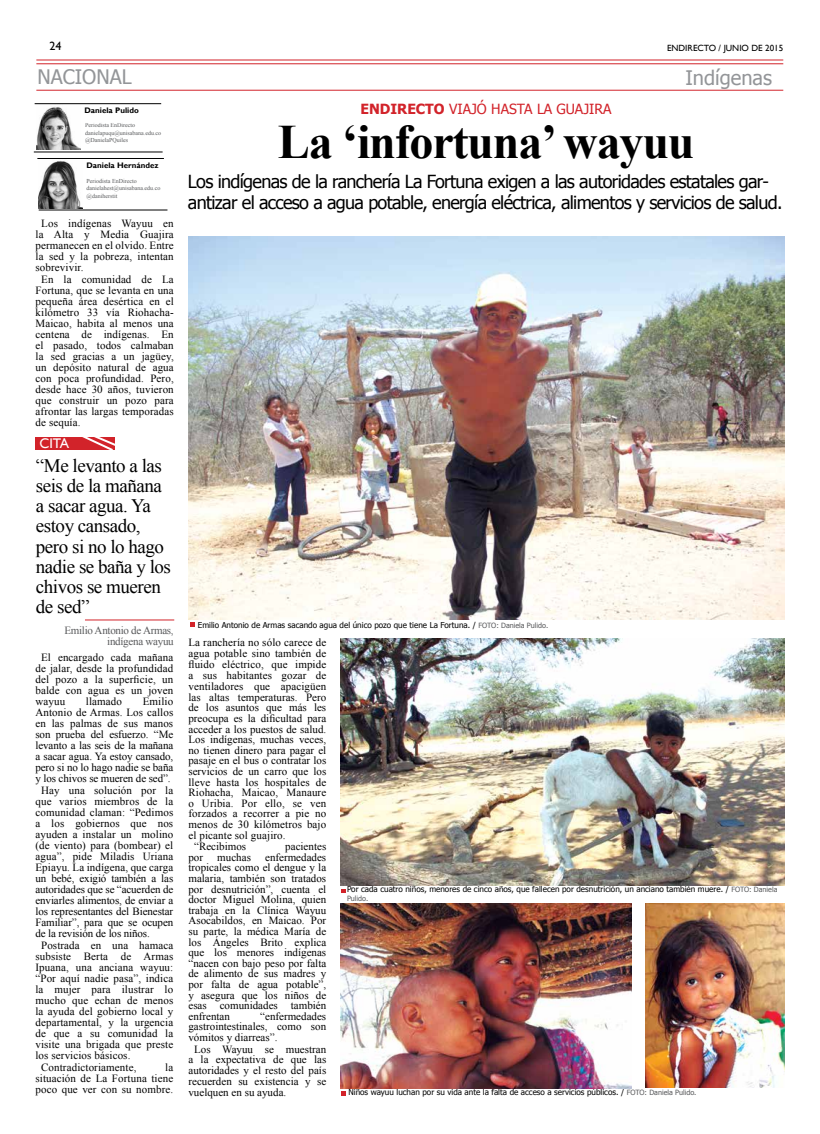
<style>
.page{position:relative;width:820px;height:1134px;background:#fff}
.page>*{position:absolute;margin:0;border:0;box-sizing:border-box;transform-origin:0 0}
.t1{font:700 48px "Times New Roman";letter-spacing:-.025em;color:#000}
.t2{font:20px "Tahoma";color:#939598}
.t3{font:19px/20px "Times New Roman";letter-spacing:-.025em;color:#000}
.t4{font:18px/21.6px "Tahoma";letter-spacing:-.035em;color:#000}
.t5{font:14px "Tahoma";color:#d2232a}
.t6{font:14px "Gill Sans";color:#fff}
.t7{font:12px "Gill Sans";color:#000}
.t8{font:11px/11px "Times New Roman";letter-spacing:.01em;color:#000;text-align:justify}
.t9{font:11px/10.5px "Times New Roman";letter-spacing:-.025em;color:#58595b;text-align:right}
.t10{font:9px "Gill Sans";color:#000}
.t11{font:8.1px "Tahoma";color:#000}
.t12{font:700 8px "Gill Sans";color:#000}
.t13{font:7.2px "Tahoma";color:#58595b}
.t14{font:6px/7.2px "Times New Roman";color:#58595b}
.s1{font-weight:700}
.s2{font-size:7.2px;color:#58595b}
</style>
<div class="page">
<hr style="left:36px;top:90px;width:747px;height:1px;background:#d2232a">
<hr style="left:36px;top:59px;width:747px;height:1px;background:#d2232a">
<hr style="left:36px;top:63px;width:747px;height:1px;background:#d2232a">
<hr style="left:39px;top:210px;width:128px;height:1px;background:#000">
<img style="left:39px;top:161px;width:43px;height:47px">
<hr style="left:37px;top:158px;width:127px;height:1px;background:#000">
<hr style="left:34px;top:152px;width:128px;height:1px;background:#000">
<img style="left:37px;top:107px;width:43px;height:43px">
<hr style="left:35px;top:104px;width:126px;height:1px;background:#000">
<img style="left:188px;top:237px;width:596px;height:382px">
<svg style="left:190px;top:623px;width:4px;height:4px"></svg>
<svg style="left:341px;top:889px;width:4px;height:4px"></svg>
<svg style="left:341px;top:1091px;width:4px;height:4px"></svg>
<hr style="left:85px;top:619px;width:89px;height:1px;background:#d2232a">
<div style="left:35px;top:437px;width:80px;height:13px;background:#d2232a"></div>
<svg style="left:82px;top:437px;width:33px;height:13px"></svg>
<img style="left:340px;top:638px;width:444px;height:247px">
<img style="left:340px;top:904px;width:291px;height:184px">
<img style="left:645px;top:903px;width:139px;height:185px">
<p class="t7" style="left:49px;top:39px;width:13px">24</p>
<h2 class="t2" style="left:37px;top:63px;width:96px">NACIONAL</h2>
<p class="t12" style="left:84px;top:105px;width:56px">Daniela Pulido</p>
<p class="t14" style="left:85px;top:122px;width:78px">Periodista EnDirecto danielapuqu@unisabana.edu.co @DanielaPQuiles</p>
<p class="t12" style="left:86px;top:161px;width:74px">Daniela Hernández</p>
<p class="t14" style="left:86px;top:177px;width:75px">Periodista EnDirecto danielahest@unisabana.edu.co @daniherstit</p>
<p class="t8" style="left:36px;top:218px;width:140px;text-indent:6px">Los indígenas Wayuu en la Alta y Media Guajira permanecen en el olvido. Entre la sed y la pobreza, intentan sobrevivir.</p>
<p class="t8" style="left:36px;top:274px;width:140px;text-indent:6px">En la comunidad de La Fortuna, que se levanta en una pequeña área desértica en el kilómetro 33 vía Riohacha-Maicao, habita al menos una centena de indígenas. En el pasado, todos calmaban la sed gracias a un jagüey, un depósito natural de agua con poca profundidad. Pero, desde hace 30 años, tuvieron que construir un pozo para afrontar las largas temporadas de sequía.</p>
<p class="t6" style="left:39px;top:435px;width:31px">CI TA</p>
<h3 class="t3" style="left:36px;top:456px;width:136px">“Me levanto a las seis de la mañana a sacar agua. Ya estoy cansado, pero si no lo hago nadie se baña y los chivos se mueren de sed”</h3>
<p class="t9" style="left:64px;top:625px;width:111px">Emilio Antonio de Armas, indígena wayuu</p>
<p class="t8" style="left:35px;top:651px;width:139px;text-indent:6px">El encargado cada mañana de jalar, desde la profundidad del pozo a la superficie, un balde con agua es un joven wayuu</p>
<p class="t8" style="left:35px;top:695px;width:139px;text-indent:107px">Emilio Antonio de Armas. Los callos en las palmas de sus manos son prueba del esfuerzo. “Me levanto a las seis de la mañana a sacar agua. Ya estoy cansado, pero si no lo hago nadie se baña y los chivos se mueren de sed”.</p>
<p class="t8" style="left:35px;top:784px;width:139px;text-indent:6px">Hay una solución por la que varios miembros de la comunidad claman: “Pedimos a los gobiernos que nos ayuden a instalar un molino (de viento) para (bombear) el agua”, pide Miladis Uriana Epiayu. La indígena, que carga un bebé, exigió también a las autoridades que se “acuerden de enviarles alimentos, de enviar a los representantes del Bienestar Familiar”, para que se ocupen de la revisión de los niños.</p>
<p class="t8" style="left:35px;top:939px;width:139px;text-indent:6px">Postrada en una hamaca subsiste Berta de Armas Ipuana, una anciana wayuu: “Por aquí nadie pasa”, indica la mujer para ilustrar lo mucho que echan de menos la ayuda del gobierno local y departamental, y la urgencia de que a su comunidad la visite una brigada que preste los servicios básicos.</p>
<p class="t8" style="left:41px;top:1061px;width:97px">Contradictoriamente,</p>
<p class="t8" style="left:86px;top:695px;width:38px">llamado</p>
<p class="t8" style="left:35px;top:1061px;width:139px;text-indent:130px">la situación de La Fortuna tiene poco que ver con su nombre.</p>
<p class="t10" style="left:666px;top:43px;width:72px">ENDIRECTO / JUNIO</p>
<p class="t10" style="left:751px;top:43px;width:33px">DE 2015</p>
<h2 class="t2" style="left:685px;top:64px;width:88px">Indígenas</h2>
<p class="t5" style="left:360px;top:100px;width:252px"><span class="s1">ENDIRECTO</span> VIAJÓ HASTA LA GUAJIRA</p>
<h1 class="t1" style="left:278px;top:108px;width:418px">La ‘infortuna’ wayuu</h1>
<h3 class="t4" style="left:188px;top:170px;width:596px">Los indígenas de la ranchería La Fortuna exigen a las autoridades estatales gar&shy;antizar el acceso a agua potable, energía eléctrica, alimentos y servicios de salud.</h3>
<p class="t11" style="left:198px;top:619px;width:352px">Emilio Antonio de Armas sacando agua del único pozo que tiene La Fortuna. / <span class="s2">FOTO: Daniela Pulido.</span></p>
<p class="t8" style="left:188px;top:636px;width:139px;line-height:10.7px">La ranchería no sólo carece de agua potable sino también de fluido eléctrico, que impide a sus habitantes gozar de ventiladores que apacigüen las altas temperaturas. Pero de los asuntos que más les preocupa es la dificultad para acceder a los puestos de salud.<br>Los indígenas, muchas veces, no tienen dinero para pagar el pasaje en el bus o contratar los servicios de un carro que los lleve hasta los hospitales de Riohacha, Maicao, Manaure o Uribia. Por ello, se ven forzados a recorrer a pie no menos de 30 kilómetros bajo el picante sol guajiro.</p>
<p class="t8" style="left:194px;top:841px;width:53px">“Recibimos</p>
<p class="t8" style="left:285px;top:841px;width:42px">pacientes</p>
<p class="t8" style="left:188px;top:851px;width:16px">por</p>
<p class="t8" style="left:217px;top:851px;width:35px">muchas</p>
<p class="t8" style="left:188px;top:852px;width:139px;line-height:10.6px;text-indent:77px">enfermedades tropicales como el dengue y la malaria, también son tratados por desnutrición”, cuenta el doctor Miguel Molina, quien trabaja en la Clínica Wayuu Asocabildos, en Maicao. Por su parte, la médica María de los Ángeles Brito explica que los menores indígenas “nacen con bajo peso por falta de alimento de sus madres y por falta de agua potable”, y asegura que los niños de esas comunidades también enfrentan</p>
<p class="t8" style="left:188px;top:1011px;width:139px;line-height:10.6px;text-indent:72px">“enfermedades gastrointestinales, como son vómitos y diarreas”.</p>
<p class="t8" style="left:188px;top:1043px;width:139px;line-height:10.7px;text-indent:6px">Los Wayuu se muestran a la expectativa de que las autoridades y el resto del país recuerden su existencia y se vuelquen en su ayuda.</p>
<p class="t11" style="left:347px;top:884px;width:432px">Por cada cuatro niños, menores de cinco años, que fallecen por desnutrición, un anciano también muere. / <span class="s2">FOTO: Daniela</span></p>
<p class="t13" style="left:347px;top:893px;width:23px">Pulido.</p>
<p class="t11" style="left:348px;top:1086px;width:349px">Niños wayuu luchan por su vida ante la falta de acceso a servicios públicos. / <span class="s2">FOTO: Daniela Pulido.</span></p>
</div>
